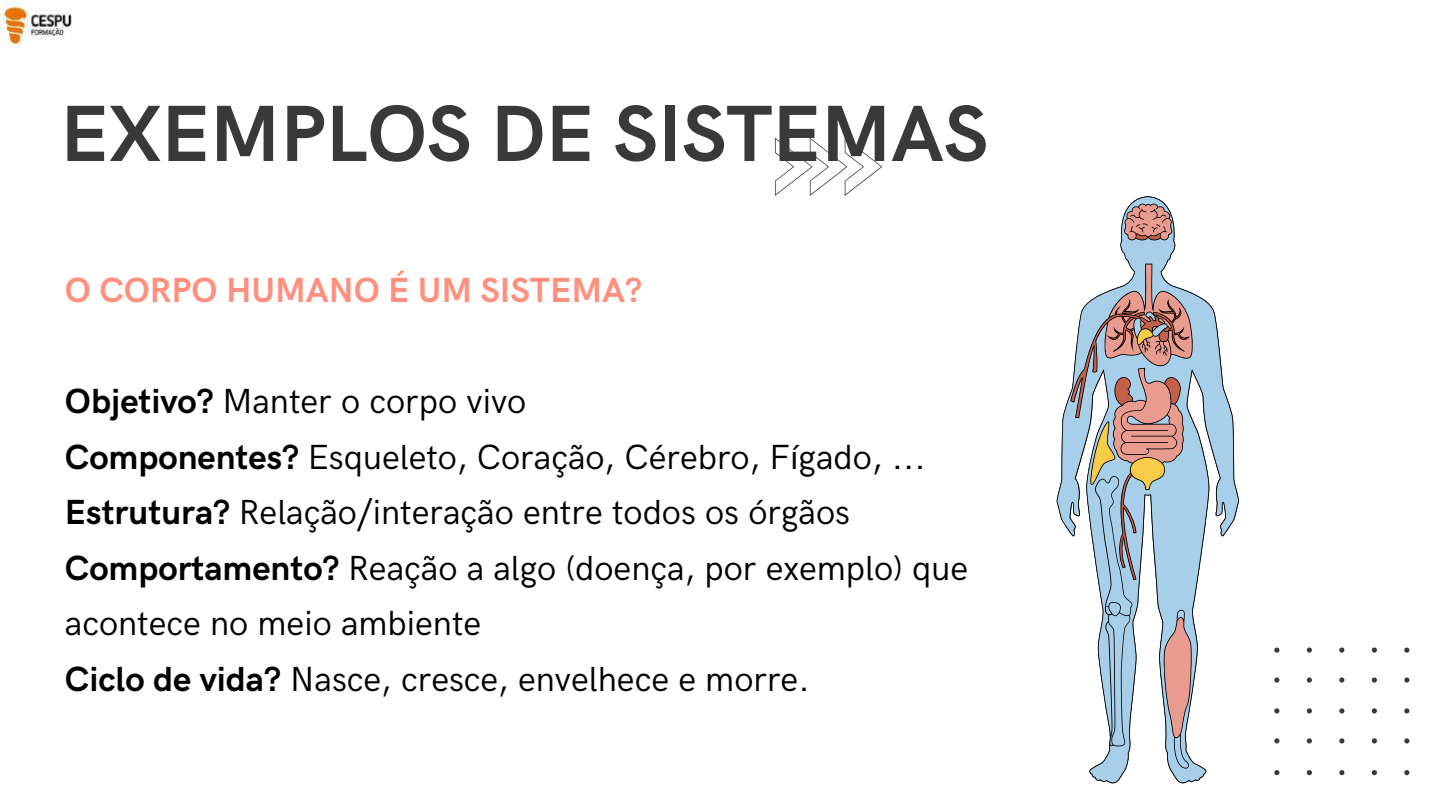
<style>
.page{position:relative;width:1440px;height:810px;background:#fff}
.page>*{position:absolute;margin:0;border:0;box-sizing:border-box;transform-origin:0 0}
.t1{font:700 80px "HK Grotesk";color:#393939}
.t2{font:35px/55.5px "HK Grotesk";color:#000}
.t3{font:700 35px "HK Grotesk";color:#ff8f7e}
.s1{font-weight:700}
</style>
<div class="page">
<svg style="left:1274px;top:647px;width:135px;height:128px"></svg>
<svg style="left:775px;top:138px;width:107px;height:58px"></svg>
<img style="left:0;top:0;width:72px;height:49px">
<svg style="left:1056px;top:196px;width:183px;height:588px"></svg>
<h1 class="t1" style="left:60px;top:89px;width:929px">EXEMPLOS DE SISTEMAS</h1>
<p class="t3" style="left:65px;top:271px;width:579px">O CORPO HUMANO É UM SISTEMA?</p>
<p class="t2" style="left:65px;top:375px;width:905px"><span class="s1">Objetivo?</span> Manter o corpo vivo<br><span class="s1">Componentes?</span> Esqueleto, Coração, Cérebro, Fígado, ...<br><span class="s1">Estrutura?</span> Relação/interação entre todos os órgãos <span class="s1">Comportamento?</span> Reação a algo (doença, por exemplo) que acontece no meio ambiente<br><span class="s1">Ciclo de vida?</span> Nasce, cresce, envelhece e morre.</p>
</div>
